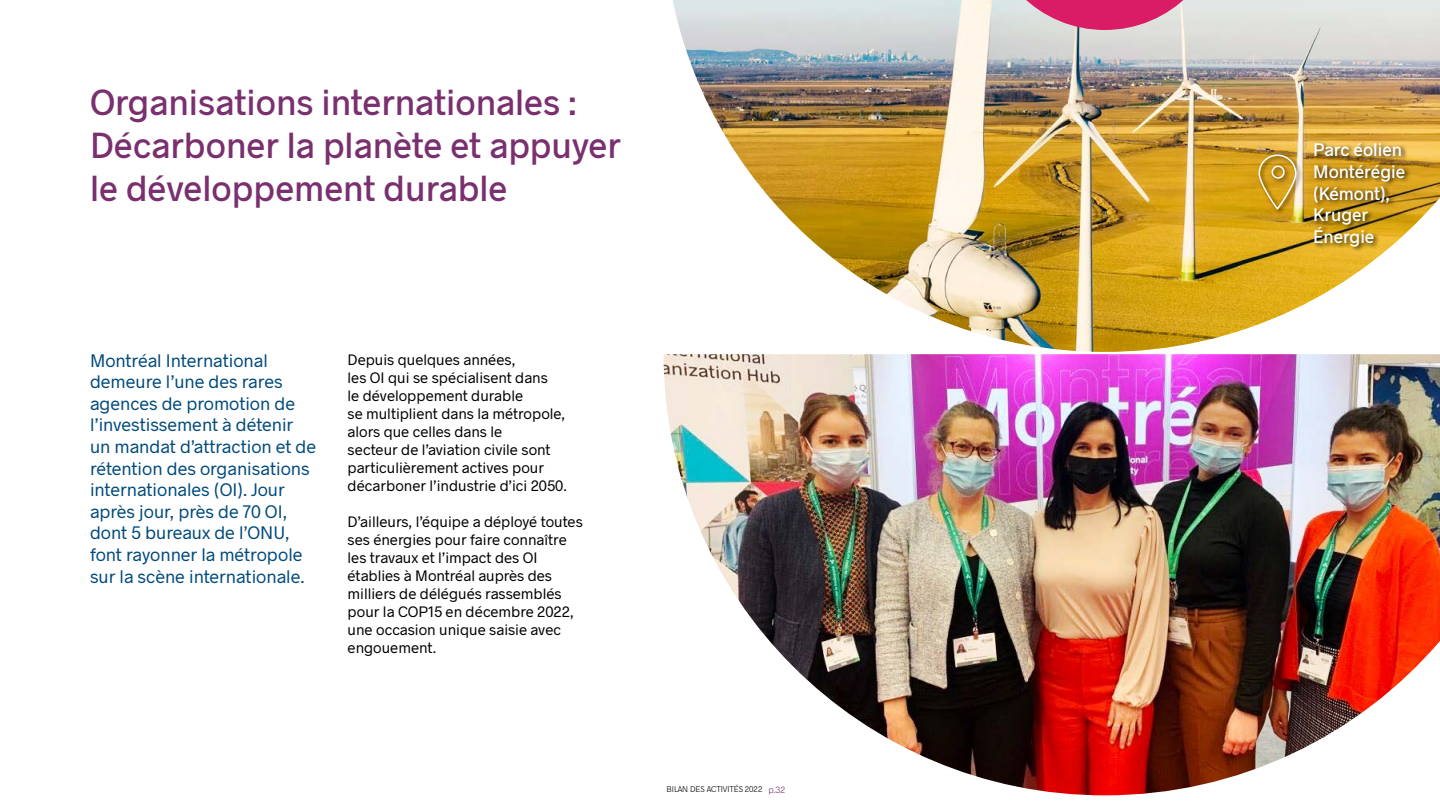
<style>
.page{position:relative;width:1440px;height:810px;background:#fff}
.page>*{position:absolute;margin:0;border:0;box-sizing:border-box;transform-origin:0 0}
.t1{font:500 36px/43.2px "Radnika";color:#7a2f6f}
.t2{font:18px/21.6px "Radnika";color:#004a7c}
.t3{font:500 18px/21.6px "Radnika";color:#fff}
.t4{font:15px/18px "Radnika";color:#000}
.t5{font:300 8.25px "Radnika";letter-spacing:-.01em;color:#000}
.s1{font-size:9px;color:#7a2f6f}
</style>
<div class="page">
<img style="left:664px;top:354px;width:776px;height:441px">
<img style="left:673px;top:0;width:767px;height:352px">
<div style="left:1257px;top:141px;width:154px;height:111px;background:#000;opacity:.75"></div>
<svg style="left:1258px;top:154px;width:39px;height:57px;background:#cfa438"></svg>
<svg style="left:987px;top:0;width:236px;height:30px;background:#dc87a7"></svg>
<h1 class="t1" style="left:90px;top:79px;width:532px">Organisations internationales :<br>Décarboner la planète et appuyer le développement durable</h1>
<p class="t2" style="left:90px;top:349px;width:228px">Montréal International demeure l’une des rares agences de promotion de l’investissement à détenir un mandat d’attraction et de rétention des organisations internationales (OI). Jour après jour, près de 70 OI, dont 5 bureaux de l’ONU, font rayonner la métropole sur la scène internationale.</p>
<p class="t4" style="left:348px;top:350px;width:221px">Depuis quelques années,<br>les OI qui se spécialisent dans<br>le développement durable<br>se multiplient dans la métropole, alors que celles dans le<br>secteur de l’aviation civile sont particulièrement actives pour décarboner l’industrie d’ici 2050.</p>
<p class="t4" style="left:348px;top:512px;width:237px">D’ailleurs, l’équipe a déployé toutes ses énergies pour faire connaître les travaux et l’impact des OI établies à Montréal auprès des milliers de délégués rassemblés pour la COP15 en décembre 2022, une occasion unique saisie avec engouement.</p>
<p class="t5" style="left:667px;top:784px;width:120px">BILAN DES ACTIVITÉS 2022 <span class="s1">p.32</span></p>
<p class="t3" style="left:1313px;top:138px;width:94px">Parc éolien<br>Montérégie (Kémont),<br>Kruger<br>Énergie</p>
</div>
